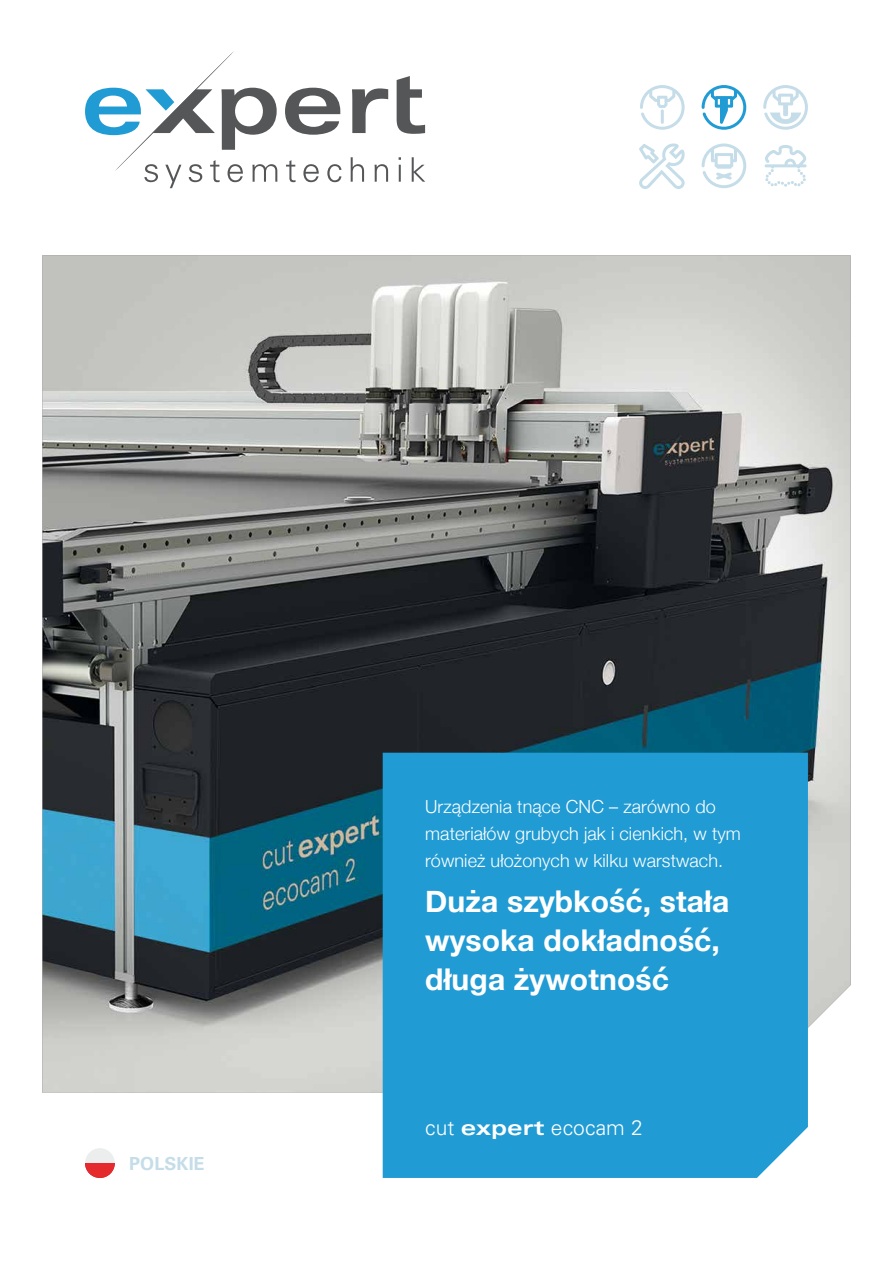
<style>
.page{position:relative;width:893px;height:1263px;background:#fff}
.page>*{position:absolute;margin:0;border:0;box-sizing:border-box;transform-origin:0 0}
.t1{font:700 30px/39px "Helvetica Neue";letter-spacing:.005em;color:#fff}
.t2{font:300 21px "Univers";letter-spacing:.005em;color:#fff}
.t3{font:300 18px/27px "Helvetica Neue";letter-spacing:.005em;color:#fff}
.t4{font:700 18px "Univers";letter-spacing:.005em;color:#c5dde8}
.s1{font-weight:700;font-stretch:expanded}
</style>
<div class="page">
<svg style="left:286px;top:160px;width:10px;height:22px"></svg>
<svg style="left:303px;top:164px;width:16px;height:18px"></svg>
<svg style="left:327px;top:164px;width:14px;height:18px"></svg>
<svg style="left:351px;top:157px;width:13px;height:25px"></svg>
<svg style="left:375px;top:164px;width:13px;height:18px"></svg>
<svg style="left:399px;top:157px;width:2px;height:25px"></svg>
<svg style="left:412px;top:157px;width:13px;height:25px"></svg>
<svg style="left:285px;top:88px;width:55px;height:47px"></svg>
<svg style="left:352px;top:88px;width:36px;height:45px"></svg>
<svg style="left:397px;top:76px;width:28px;height:58px"></svg>
<svg style="left:85px;top:51px;width:192px;height:137px"></svg>
<img style="left:43px;top:255px;width:807px;height:838px">
<div style="left:383px;top:753px;width:425px;height:425px;background:#219bd3"></div>
<svg style="left:640px;top:85px;width:45px;height:45px"></svg>
<svg style="left:702px;top:85px;width:44px;height:45px"></svg>
<svg style="left:763px;top:85px;width:45px;height:45px"></svg>
<svg style="left:702px;top:144px;width:44px;height:44px"></svg>
<svg style="left:765px;top:145px;width:42px;height:42px"></svg>
<svg style="left:639px;top:143px;width:46px;height:46px"></svg>
<svg style="left:85px;top:1148px;width:30px;height:30px"></svg>
<p class="t4" style="left:129px;top:1153px;width:77px">POLSKIE</p>
<p class="t3" style="left:425px;top:791px;width:317px">Urządzenia tnące CNC – zarówno do materiałów grubych jak i cienkich, w tym również ułożonych w kilku warstwach.</p>
<h1 class="t1" style="left:425px;top:882px;width:305px">Duża szybkość, stała wysoka dokładność, długa żywotność</h1>
<p class="t2" style="left:425px;top:1115px;width:219px">cut <span class="s1">expert</span> ecocam 2</p>
</div>
